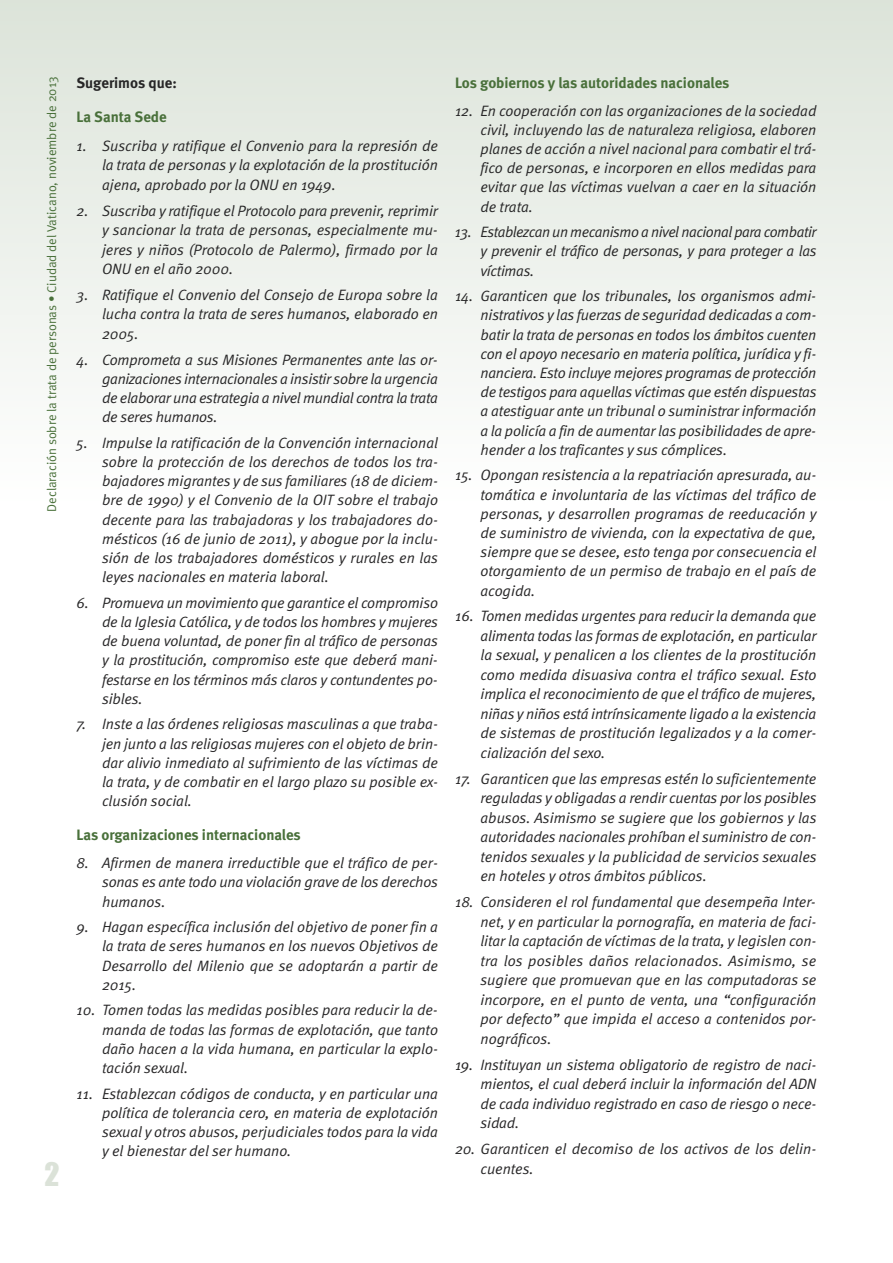
<style>
.page{position:relative;width:893px;height:1263px;background:#fff}
.page>*{position:absolute;margin:0;border:0;box-sizing:border-box;transform-origin:0 0}
.t1{font:30px "Impact";color:#dbe2d8}
.t2{font:italic 15px/19.2px "Meta Normal";color:#272627;text-align:justify}
.t3{font:700 15px "Meta";color:#49703a}
.t4{font:700 15px "Meta";color:#272627}
.t5{font:12.75px "Meta Normal";color:#49703a}
</style>
<div class="page">
<div style="left:0;top:0;width:893px;height:507px;background:linear-gradient(to bottom,#dce3d9,#fff)"></div>
<p class="t5" style="left:47px;top:512px;width:437px;rotate:-90deg">Declaración sobre la trata de personas • Ciudad del Vaticano, noviembre de 2013</p>
<h1 class="t1" style="left:44px;top:1158px;width:17px">2</h1>
<p class="t4" style="left:77px;top:74px;width:102px">Sugerimos que:</p>
<p class="t3" style="left:77px;top:108px;width:92px">La Santa Sede</p>
<p class="t2" style="left:102px;top:137px;width:337px;text-indent:-26px">1. Suscriba y ratifique el Convenio para la represión de la trata de personas y la explotación de la prostitución ajena, aprobado por la ONU en 1949.</p>
<p class="t2" style="left:102px;top:202px;width:338px;text-indent:-26px">2. Suscriba y ratifique el Protocolo para prevenir, reprimir y sancionar la trata de personas, especialmente mu&shy;jeres y niños (Protocolo de Palermo), firmado por la ONU en el año 2000.</p>
<p class="t2" style="left:102px;top:286px;width:337px;text-indent:-26px">3. Ratifique el Convenio del Consejo de Europa sobre la lucha contra la trata de seres humanos, elaborado en 2005.</p>
<p class="t2" style="left:102px;top:351px;width:337px;text-indent:-26px">4. Comprometa a sus Misiones Permanentes ante las or&shy;ganizaciones internacionales a insistir sobre la urgencia de elaborar una estrategia a nivel mundial contra la trata de seres humanos.</p>
<p class="t2" style="left:102px;top:434px;width:338px;text-indent:-26px">5. Impulse la ratificación de la Convención internacional sobre la protección de los derechos de todos los tra&shy;bajadores migrantes y de sus familiares (18 de diciem&shy;bre de 1990) y el Convenio de la OIT sobre el trabajo decente para las trabajadoras y los trabajadores do&shy;mésticos (16 de junio de 2011), y abogue por la inclu&shy;sión de los trabajadores domésticos y rurales en las leyes nacionales en materia laboral.</p>
<p class="t2" style="left:102px;top:594px;width:338px;text-indent:-26px">6. Promueva un movimiento que garantice el compromiso de la Iglesia Católica, y de todos los hombres y mujeres de buena voluntad, de poner fin al tráfico de personas y la prostitución, compromiso este que deberá mani&shy;festarse en los términos más claros y contundentes po&shy;sibles.</p>
<p class="t2" style="left:102px;top:716px;width:337px;text-indent:-26px">7. Inste a las órdenes religiosas masculinas a que traba&shy;jen junto a las religiosas mujeres con el objeto de brin&shy;dar alivio inmediato al sufrimiento de las víctimas de la trata, y de combatir en el largo plazo su posible ex&shy;clusión social.</p>
<p class="t3" style="left:77px;top:826px;width:226px">Las organizaciones internacionales</p>
<p class="t2" style="left:102px;top:855px;width:338px;text-indent:-26px">8. Afirmen de manera irreductible que el tráfico de per&shy;sonas es ante todo una violación grave de los derechos humanos.</p>
<p class="t2" style="left:102px;top:919px;width:337px;text-indent:-26px">9. Hagan específica inclusión del objetivo de poner fin a la trata de seres humanos en los nuevos Objetivos de Desarrollo del Milenio que se adoptarán a partir de 2015.</p>
<p class="t2" style="left:102px;top:1002px;width:337px;text-indent:-26px">10. Tomen todas las medidas posibles para reducir la de&shy;manda de todas las formas de explotación, que tanto daño hacen a la vida humana, en particular la explo&shy;tación sexual.</p>
<p class="t2" style="left:102px;top:1085px;width:337px;text-indent:-26px">11. Establezcan códigos de conducta, y en particular una política de tolerancia cero, en materia de explotación sexual y otros abusos, perjudiciales todos para la vida y el bienestar del ser humano.</p>
<p class="t3" style="left:455px;top:74px;width:276px">Los gobiernos y las autoridades nacionales</p>
<p class="t2" style="left:480px;top:102px;width:337px;text-indent:-26px">12. En cooperación con las organizaciones de la sociedad civil, incluyendo las de naturaleza religiosa, elaboren planes de acción a nivel nacional para combatir el trá&shy;fico de personas, e incorporen en ellos medidas para evitar que las víctimas vuelvan a caer en la situación de trata.</p>
<p class="t2" style="left:480px;top:224px;width:338px;text-indent:-26px">13. Establezcan un mecanismo a nivel nacional para combatir y prevenir el tráfico de personas, y para proteger a las víctimas.</p>
<p class="t2" style="left:480px;top:288px;width:338px;text-indent:-26px">14. Garanticen que los tribunales, los organismos admi&shy;nistrativos y las fuerzas de seguridad dedicadas a com&shy;batir la trata de personas en todos los ámbitos cuenten con el apoyo necesario en materia política, jurídica y fi&shy;nanciera. Esto incluye mejores programas de protección de testigos para aquellas víctimas que estén dispuestas a atestiguar ante un tribunal o suministrar información a la policía a fin de aumentar las posibilidades de apre&shy;hender a los traficantes y sus cómplices.</p>
<p class="t2" style="left:480px;top:467px;width:338px;text-indent:-26px">15. Opongan resistencia a la repatriación apresurada, au&shy;tomática e involuntaria de las víctimas del tráfico de personas, y desarrollen programas de reeducación y de suministro de vivienda, con la expectativa de que, siempre que se desee, esto tenga por consecuencia el otorgamiento de un permiso de trabajo en el país de acogida.</p>
<p class="t2" style="left:480px;top:608px;width:338px;text-indent:-26px">16. Tomen medidas urgentes para reducir la demanda que alimenta todas las formas de explotación, en particular la sexual, y penalicen a los clientes de la prostitución como medida disuasiva contra el tráfico sexual. Esto implica el reconocimiento de que el tráfico de mujeres, niñas y niños está intrínsicamente ligado a la existencia de sistemas de prostitución legalizados y a la comer&shy;cialización del sexo.</p>
<p class="t2" style="left:480px;top:770px;width:338px;text-indent:-26px">17. Garanticen que las empresas estén lo suficientemente reguladas y obligadas a rendir cuentas por los posibles abusos. Asimismo se sugiere que los gobiernos y las autoridades nacionales prohíban el suministro de con&shy;tenidos sexuales y la publicidad de servicios sexuales en hoteles y otros ámbitos públicos.</p>
<p class="t2" style="left:480px;top:894px;width:337px;text-indent:-26px">18. Consideren el rol fundamental que desempeña Inter&shy;net, y en particular la pornografía, en materia de faci&shy;litar la captación de víctimas de la trata, y legislen con&shy;tra los posibles daños relacionados. Asimismo, se sugiere que promuevan que en las computadoras se incorpore, en el punto de venta, una “configuración por defecto” que impida el acceso a contenidos por&shy;nográficos.</p>
<p class="t2" style="left:480px;top:1056px;width:337px;text-indent:-26px">19. Instituyan un sistema obligatorio de registro de naci&shy;mientos, el cual deberá incluir la información del ADN de cada individuo registrado en caso de riesgo o nece&shy;sidad.</p>
<p class="t2" style="left:480px;top:1140px;width:337px;text-indent:-26px">20. Garanticen el decomiso de los activos de los delin&shy;cuentes.</p>
</div>
